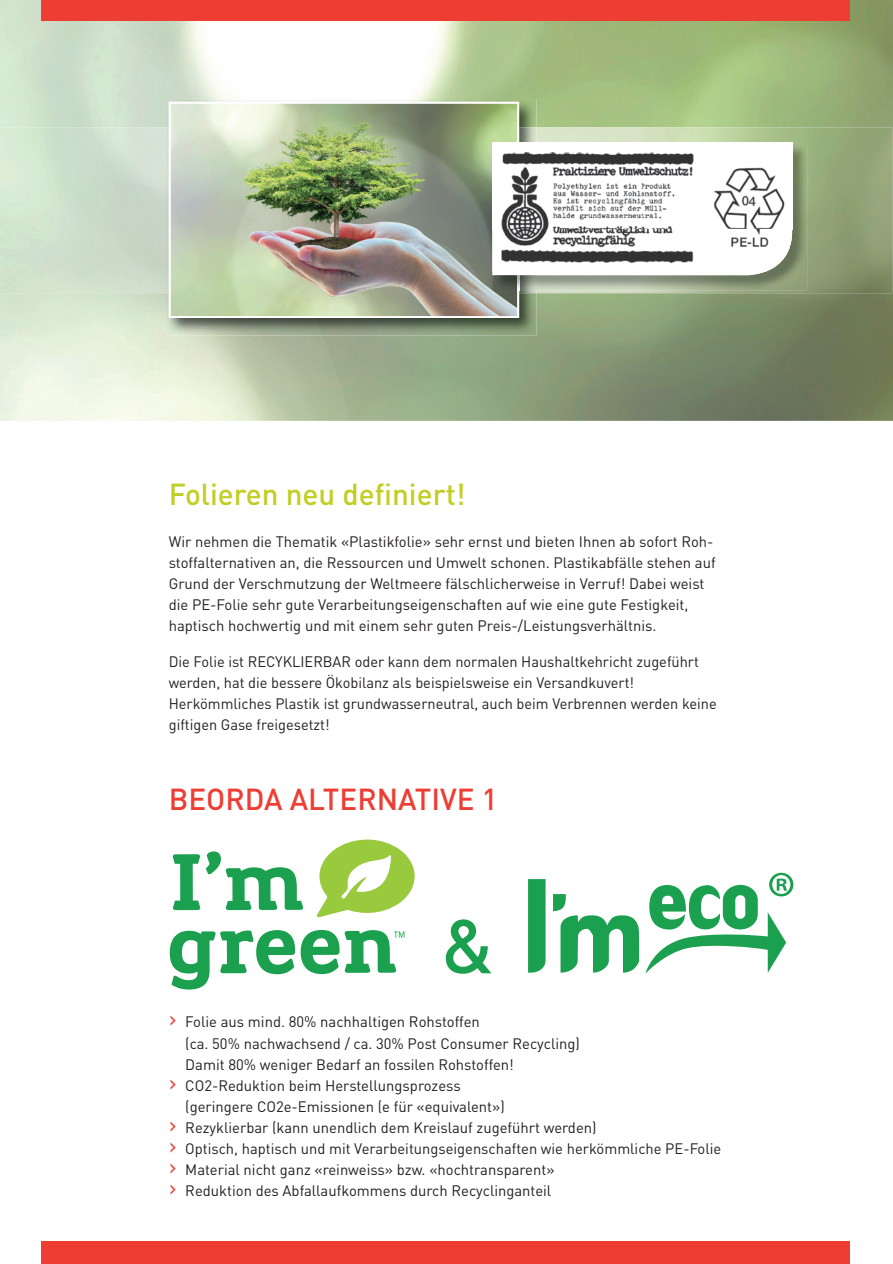
<style>
.page{position:relative;width:893px;height:1264px;background:#fff}
.page>*{position:absolute;margin:0;border:0;box-sizing:border-box;transform-origin:0 0}
.t1{font:500 75px "DIN";color:#1aa04e}
.t2{font:500 30px "DIN";color:#c1ce23}
.t3{font:500 30px "DIN";color:#ee3e34}
.t4{font:15px/21px "DIN";color:#231f20}
.s1{font-size:24px;color:#ee3e34}
</style>
<div class="page">
<div style="left:41px;top:1241px;width:808px;height:22px;background:#ee3e34"></div>
<svg style="left:170px;top:839px;width:244px;height:150px"></svg>
<svg style="left:528px;top:879px;width:17px;height:94px;background:#20a253"></svg>
<svg style="left:645px;top:872px;width:148px;height:101px"></svg>
<svg style="left:553px;top:894px;width:86px;height:78px"></svg>
<img style="left:0;top:0;width:892px;height:421px">
<img style="left:0;top:127px;width:891px;height:166px">
<img style="left:166px;top:99px;width:370px;height:236px">
<img style="left:169px;top:102px;width:350px;height:216px">
<div style="left:41px;top:0;width:808px;height:21px;background:#ee3e34"></div>
<img style="left:791px;top:144px;width:15px;height:146px">
<svg style="left:492px;top:272px;width:299px;height:18px;background:#a1aa98"></svg>
<img style="left:492px;top:142px;width:299px;height:130px">
<h2 class="t2" style="left:169px;top:475px;width:298px">Folieren neu definiert!</h2>
<p class="t4" style="left:169px;top:531px;width:548px">Wir nehmen die Thematik «Plastikfolie» sehr ernst und bieten Ihnen ab sofort Roh&shy;stoffalternativen an, die Ressourcen und Umwelt schonen. Plastikabfälle stehen auf Grund der Verschmutzung der Weltmeere fälschlicherweise in Verruf! Dabei weist die PE-Folie sehr gute Verarbeitungseigenschaften auf wie eine gute Festigkeit, haptisch hochwertig und mit einem sehr guten Preis-/Leistungsverhältnis.</p>
<p class="t4" style="left:169px;top:651px;width:549px">Die Folie ist RECYKLIERBAR oder kann dem normalen Haushaltkehricht zugeführt werden, hat die bessere Ökobilanz als beispielsweise ein Versandkuvert!<br>Herkömmliches Plastik ist grundwasserneutral, auch beim Verbrennen werden keine giftigen Gase freigesetzt!</p>
<h2 class="t3" style="left:169px;top:779px;width:330px">BEORDA ALTERNATIVE 1</h2>
<h1 class="t1" style="left:440px;top:898px;width:55px">&amp;</h1>
<p class="t4" style="left:169px;top:1011px;width:312px"><span class="s1">›</span> Folie aus mind. 80% nachhaltigen Rohstoffen</p>
<p class="t4" style="left:185px;top:1032px;width:396px">(ca. 50% nachwachsend / ca. 30% Post Consumer Recycling)</p>
<p class="t4" style="left:185px;top:1053px;width:330px">Damit 80% weniger Bedarf an fossilen Rohstoffen!</p>
<p class="t4" style="left:169px;top:1074px;width:293px"><span class="s1">›</span> CO2-Reduktion beim Herstellungsprozess</p>
<p class="t4" style="left:185px;top:1095px;width:321px">(geringere CO2e-Emissionen (e für «equivalent»)</p>
<p class="t4" style="left:169px;top:1116px;width:429px"><span class="s1">›</span> Rezyklierbar (kann unendlich dem Kreislauf zugeführt werden)</p>
<p class="t4" style="left:169px;top:1137px;width:554px"><span class="s1">›</span> Optisch, haptisch und mit Verarbeitungseigenschaften wie herkömmliche PE-Folie</p>
<p class="t4" style="left:169px;top:1158px;width:387px"><span class="s1">›</span> Material nicht ganz «reinweiss» bzw. «hochtransparent»</p>
<p class="t4" style="left:169px;top:1179px;width:384px"><span class="s1">›</span> Reduktion des Abfallaufkommens durch Recyclinganteil</p>
</div>
